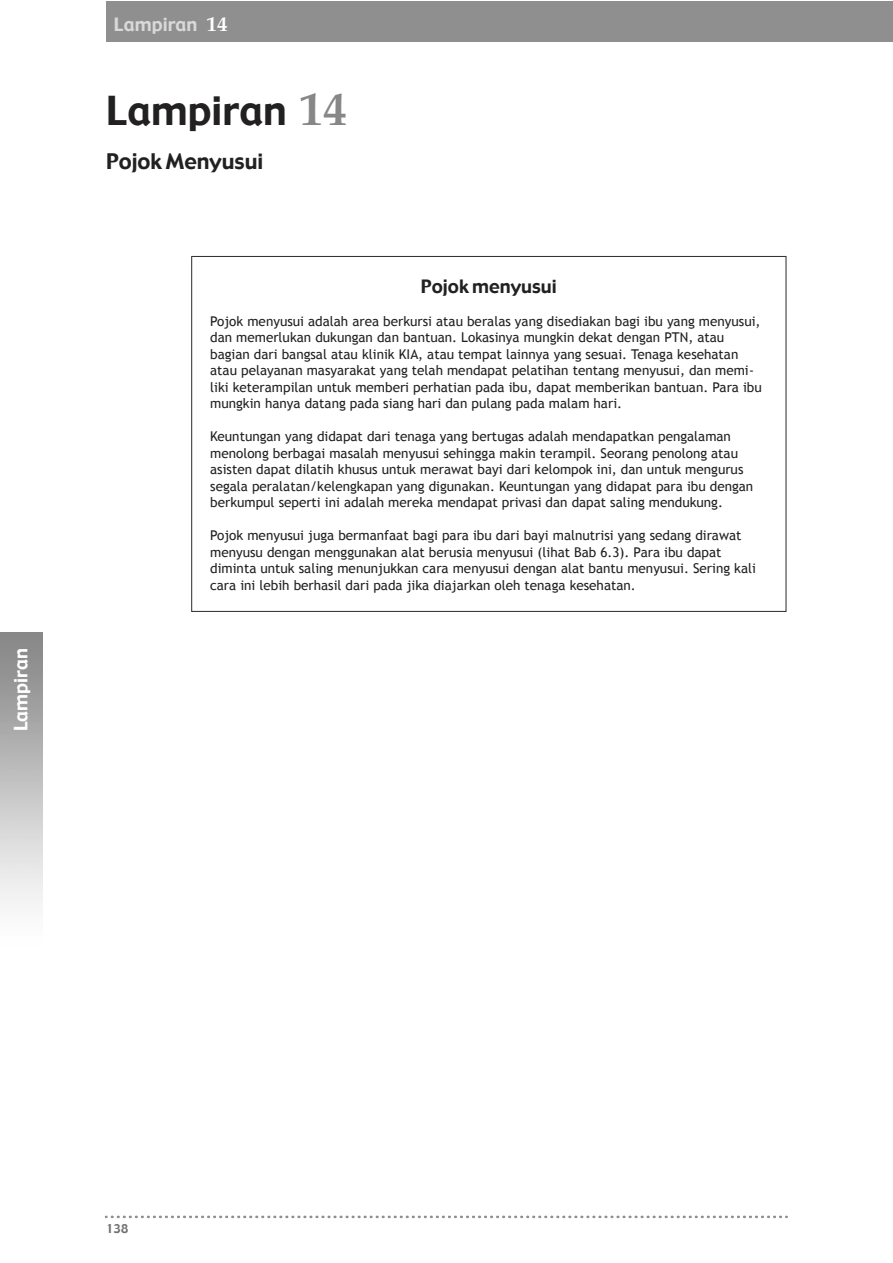
<style>
.page{position:relative;width:893px;height:1263px;background:#fff}
.page>*{position:absolute;margin:0;border:0;box-sizing:border-box;transform-origin:0 0}
.t1{font:39px "Gadget";color:#232021}
.t2{font:21px "Gadget";color:#232021}
.t3{font:18px "Gadget";color:#232021}
.t4{font:18px "Gadget";color:#dad9da}
.t5{font:18px "Gadget";color:#fff}
.t6{font:13.5px/16.5px "Trebuchet MS";color:#232021}
.t7{font:12px "Gadget";color:#727071}
.s1{font-family:"Palatino";font-weight:700;font-size:21px;color:#fff}
.s2{font-family:"Palatino";font-weight:700;font-size:48px;color:#888788}
</style>
<div class="page">
<div style="left:106px;top:1px;width:787px;height:40px;background:#908f90"></div>
<svg style="left:105px;top:1215px;width:683px;height:3px"></svg>
<h3 class="t5" style="left:9px;top:731px;width:85px;rotate:-90deg">Lampiran</h3>
<h3 class="t4" style="left:114px;top:13px;width:115px">Lampiran <span class="s1">14</span></h3>
<h1 class="t1" style="left:106px;top:86px;width:242px">Lampiran <span class="s2">14</span></h1>
<h2 class="t2" style="left:106px;top:148px;width:159px">Pojok Menyusui</h2>
<h3 class="t3" style="left:421px;top:275px;width:137px">Pojok menyusui</h3>
<p class="t6" style="left:210px;top:313px;width:553px">Pojok menyusui adalah area berkursi atau beralas yang disediakan bagi ibu yang menyusui, dan memerlukan dukungan dan bantuan. Lokasinya mungkin dekat dengan PTN, atau bagian dari bangsal atau klinik KIA, atau tempat lainnya yang sesuai. Tenaga kesehatan atau pelayanan masyarakat yang telah mendapat pelatihan tentang menyusui, dan memi&shy;liki keterampilan untuk memberi perhatian pada ibu, dapat memberikan bantuan. Para ibu mungkin hanya datang pada siang hari dan pulang pada malam hari.</p>
<p class="t6" style="left:210px;top:428px;width:545px">Keuntungan yang didapat dari tenaga yang bertugas adalah mendapatkan pengalaman menolong berbagai masalah menyusui sehingga makin terampil. Seorang penolong atau asisten dapat dilatih khusus untuk merawat bayi dari kelompok ini, dan untuk mengurus segala peralatan/kelengkapan yang digunakan. Keuntungan yang didapat para ibu dengan berkumpul seperti ini adalah mereka mendapat privasi dan dapat saling mendukung.</p>
<p class="t6" style="left:210px;top:527px;width:547px">Pojok menyusui juga bermanfaat bagi para ibu dari bayi malnutrisi yang sedang dirawat menyusu dengan menggunakan alat berusia menyusui (lihat Bab 6.3). Para ibu dapat diminta untuk saling menunjukkan cara menyusui dengan alat bantu menyusui. Sering kali cara ini lebih berhasil dari pada jika diajarkan oleh tenaga kesehatan.</p>
<p class="t7" style="left:106px;top:1221px;width:24px">138</p>
</div>
